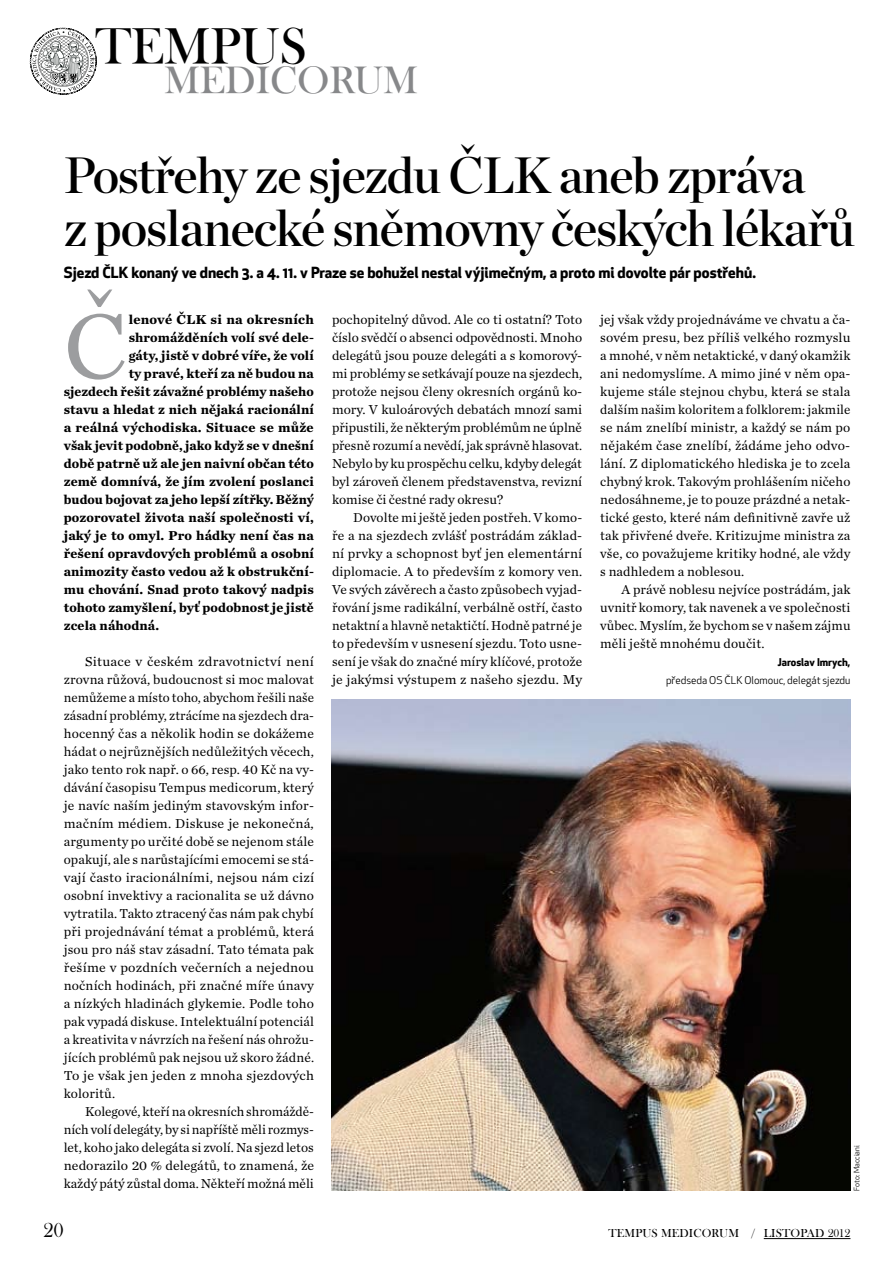
<style>
.page{position:relative;width:893px;height:1263px;background:#fff}
.page>*{position:absolute;margin:0;border:0;box-sizing:border-box;transform-origin:0 0}
.t1{font:95.55px "Chronicle Text G1";color:#9c9d9f}
.t2{font:51px/52.5px "Chronicle Display Semi";letter-spacing:-.02em;color:#000}
.t3{font:44.55px "Baskerville Old Face DCDOT";color:#000}
.t4{font:33.45px "Baskerville Old Face DCDOT";color:#87888a}
.t5{font:21px "Baskerville Old Face DOT";color:#000}
.t6{font:700 15px "Apex New";color:#000}
.t7{font:13.5px/18px "Chronicle Text G1";letter-spacing:.01em;color:#000;text-align:justify}
.t8{font:700 13.5px "Chronicle Text G1";letter-spacing:.01em;color:#000}
.t9{font:12px "Baskerville Old Face DOT";letter-spacing:.015em;color:#000}
.t10{font:10.5px "Apex New";color:#000}
.t11{font:700 10.5px "Apex New";color:#000}
.t12{font:7.5px "Apex New";color:#000}
.s1{font-size:33.6px}
</style>
<div class="page">
<hr style="left:764px;top:1238px;width:86px;height:1px;background:#000">
<svg style="left:30px;top:28px;width:67px;height:67px"></svg>
<img style="left:332px;top:699px;width:518px;height:492px">
<h3 class="t3" style="left:95px;top:17px;width:213px">TEMPUS</h3>
<h3 class="t4" style="left:164px;top:58px;width:255px">MEDICOR<span class="s1">UM</span></h3>
<h2 class="t2" style="left:64px;top:146px;width:793px">Postřehy ze sjezdu ČLK aneb zpráva<br>z poslanecké sněmovny českých lékařů</h2>
<p class="t6" style="left:64px;top:262px;width:694px">Sjezd ČLK konaný ve dnech 3. a 4. 11. v Praze se bohužel nestal výjimečným, a proto mi dovolte pár postřehů.</p>
<h1 class="t1" style="left:64px;top:274px;width:65px">Č</h1>
<p class="t8" style="left:129px;top:309px;width:187px">lenové ČLK si na okresních</p>
<p class="t8" style="left:129px;top:327px;width:187px">shromážděních volí své dele-</p>
<p class="t8" style="left:129px;top:345px;width:187px">gáty, jistě v dobré víře, že volí</p>
<p class="t8" style="left:129px;top:363px;width:187px">ty pravé, kteří za ně budou na</p>
<p class="t8" style="left:64px;top:381px;width:252px">sjezdech řešit závažné problémy našeho</p>
<p class="t8" style="left:64px;top:399px;width:252px">stavu a hledat z nich nějaká racionální</p>
<p class="t8" style="left:64px;top:417px;width:252px">a reálná východiska. Situace se může</p>
<p class="t8" style="left:64px;top:435px;width:252px">však jevit podobně, jako když se v dnešní</p>
<p class="t8" style="left:64px;top:453px;width:252px">době patrně už ale jen naivní občan této</p>
<p class="t8" style="left:64px;top:471px;width:252px">země domnívá, že jím zvolení poslanci</p>
<p class="t8" style="left:64px;top:489px;width:252px">budou bojovat za jeho lepší zítřky. Běžný</p>
<p class="t8" style="left:64px;top:507px;width:252px">pozorovatel života naší společnosti ví,</p>
<p class="t8" style="left:64px;top:525px;width:252px">jaký je to omyl. Pro hádky není čas na</p>
<p class="t8" style="left:64px;top:543px;width:252px">řešení opravdových problémů a osobní</p>
<p class="t8" style="left:64px;top:561px;width:252px">animozity často vedou až k obstrukční-</p>
<p class="t8" style="left:64px;top:579px;width:252px">mu chování. Snad proto takový nadpis</p>
<p class="t8" style="left:64px;top:597px;width:252px">tohoto zamyšlení, byť podobnost je jistě</p>
<p class="t8" style="left:64px;top:615px;width:97px">zcela náhodná.</p>
<p class="t7" style="left:64px;top:652px;width:252px;text-indent:21px">Situace v českém zdravotnictví není zrovna růžová, budoucnost si moc malovat nemůžeme a místo toho, abychom řešili naše zásadní problémy, ztrácíme na sjezdech dra&shy;hocenný čas a několik hodin se dokážeme hádat o nejrůznějších nedůležitých věcech, jako tento rok např. o 66, resp. 40 Kč na vy&shy;dávání časopisu Tempus medicorum, který je navíc naším jediným stavovským infor&shy;mačním médiem. Diskuse je nekonečná, argumenty po určité době se nejenom stále opakují, ale s narůstajícími emocemi se stá&shy;vají často iracionálními, nejsou nám cizí osobní invektivy a racionalita se už dávno vytratila. Takto ztracený čas nám pak chybí při projednávání témat a problémů, která jsou pro náš stav zásadní. Tato témata pak řešíme v pozdních večerních a nejednou nočních hodinách, při značné míře únavy a nízkých hladinách glykemie. Podle toho pak vypadá diskuse. Intelektuální potenciál a kreativita v návrzích na řešení nás ohrožu&shy;jících problémů pak nejsou už skoro žádné.<br>To je však jen jeden z mnoha sjezdových koloritů.</p>
<p class="t7" style="left:64px;top:1102px;width:252px;text-indent:21px">Kolegové, kteří na okresních shromáždě&shy;ních volí delegáty, by si napříště měli rozmys&shy;let, koho jako delegáta si zvolí. Na sjezd letos nedorazilo 20 % delegátů, to znamená, že každý pátý zůstal doma. Někteří možná měli</p>
<p class="t7" style="left:332px;top:310px;width:252px">pochopitelný důvod. Ale co ti ostatní? Toto číslo svědčí o absenci odpovědnosti. Mnoho delegátů jsou pouze delegáti a s komorový&shy;mi problémy se setkávají pouze na sjezdech, protože nejsou členy okresních orgánů ko&shy;mory. V kuloárových debatách mnozí sami připustili, že některým problémům ne úplně přesně rozumí a nevědí, jak správně hlasovat.<br>Nebylo by ku prospěchu celku, kdyby delegát byl zároveň členem představenstva, revizní komise či čestné rady okresu?</p>
<p class="t7" style="left:332px;top:508px;width:252px;text-indent:21px">Dovolte mi ještě jeden postřeh. V komo&shy;ře a na sjezdech zvlášť postrádám základ&shy;ní prvky a schopnost byť jen elementární diplomacie. A to především z komory ven.<br>Ve svých závěrech a často způsobech vyjad&shy;řování jsme radikální, verbálně ostří, často netaktní a hlavně netaktičtí. Hodně patrné je to především v usnesení sjezdu. Toto usne&shy;sení je však do značné míry klíčové, protože je jakýmsi výstupem z našeho sjezdu. My</p>
<p class="t7" style="left:600px;top:310px;width:252px">jej však vždy projednáváme ve chvatu a ča&shy;sovém presu, bez příliš velkého rozmyslu a mnohé, v něm netaktické, v daný okamžik ani nedomyslíme. A mimo jiné v něm opa&shy;kujeme stále stejnou chybu, která se stala dalším našim koloritem a folklorem: jakmile se nám znelíbí ministr, a každý se nám po nějakém čase znelíbí, žádáme jeho odvo&shy;lání. Z diplomatického hlediska je to zcela chybný krok. Takovým prohlášením ničeho nedosáhneme, je to pouze prázdné a netak&shy;tické gesto, které nám definitivně zavře už tak přivřené dveře. Kritizujme ministra za vše, co považujeme kritiky hodné, ale vždy s nadhledem a noblesou.</p>
<p class="t7" style="left:600px;top:580px;width:252px;text-indent:21px">A právě noblesu nejvíce postrádám, jak uvnitř komory, tak navenek a ve společnosti vůbec. Myslím, že bychom se v našem zájmu měli ještě mnohému doučit.</p>
<p class="t11" style="left:778px;top:655px;width:74px">Jaroslav Imrych,</p>
<p class="t10" style="left:666px;top:674px;width:186px">předseda OS ČLK Olomouc, delegát sjezdu</p>
<p class="t12" style="left:852px;top:1191px;width:47px;rotate:-90deg">Foto: Macciani</p>
<h3 class="t5" style="left:43px;top:1219px;width:22px">20</h3>
<p class="t9" style="left:608px;top:1227px;width:244px">TEMPUS MEDICORUM / LISTOPAD 2012</p>
</div>
